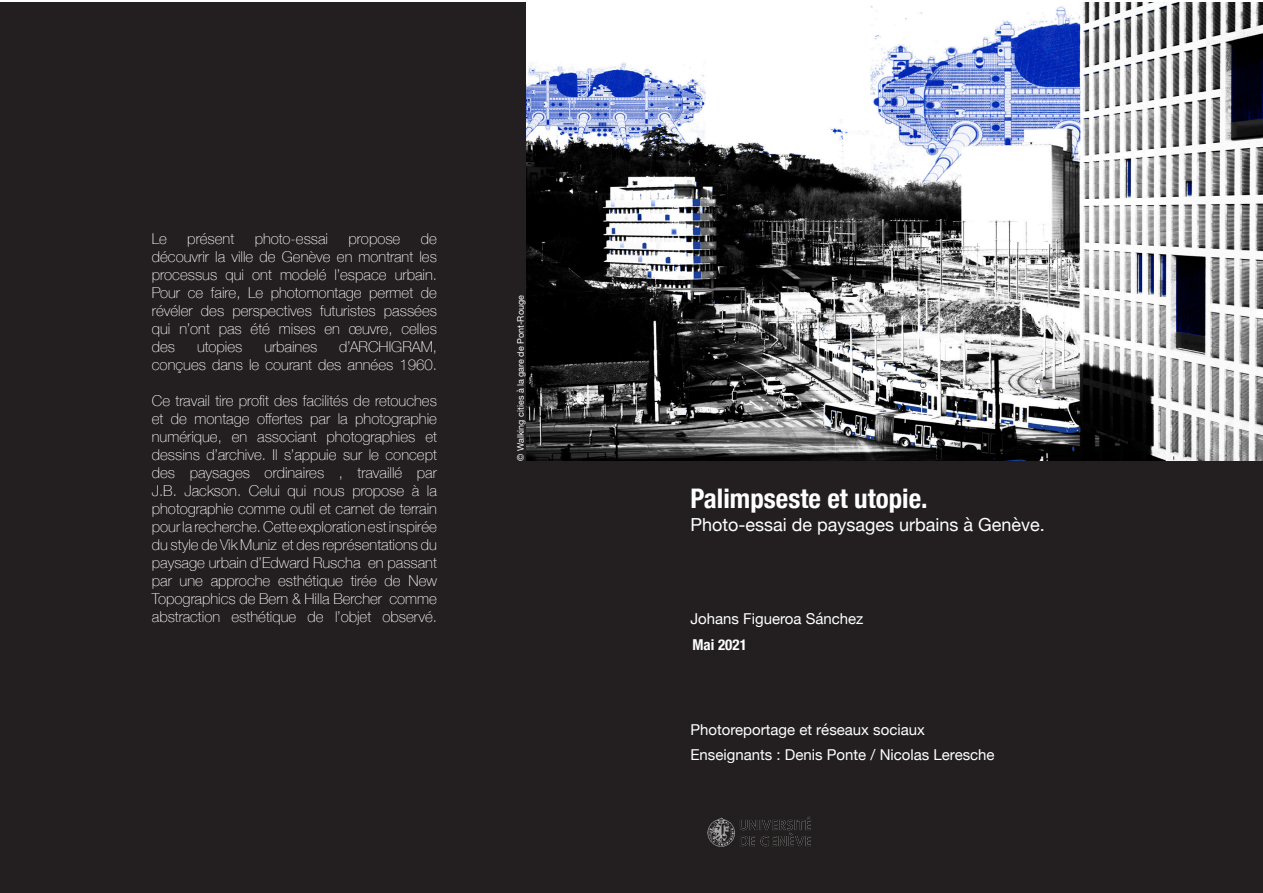
<style>
.page{position:relative;width:1263px;height:893px;background:#fff}
.page>*{position:absolute;margin:0;border:0;box-sizing:border-box;transform-origin:0 0}
.t1{font:700 condensed 27px "Helvetica Neue";color:#fff}
.t2{font:18px "Helvetica Neue";color:#fff}
.t3{font:100 15px/18px "Helvetica Neue";color:#fff;text-align:justify}
.t4{font:15px "Helvetica Neue";color:#fff}
.t5{font:700 condensed 15px "Helvetica Neue";color:#fff}
.t6{font:9px "Helvetica Neue";color:#fff}
</style>
<div class="page">
<div style="left:0;top:2px;width:1263px;height:891px;background:#231f20"></div>
<img style="left:691px;top:798px;width:140px;height:58px">
<img style="left:527px;top:2px;width:736px;height:459px">
<p class="t3" style="left:152px;top:230px;width:17px">Le</p>
<p class="t3" style="left:187px;top:230px;width:48px">présent</p>
<p class="t3" style="left:255px;top:230px;width:75px">photo-essai</p>
<p class="t3" style="left:349px;top:230px;width:53px">propose</p>
<p class="t3" style="left:152px;top:230px;width:287px;text-indent:269px">de découvrir la ville de Genève en montrant les processus qui ont modelé l’espace urbain.<br>Pour ce faire, Le photomontage permet de révéler des perspectives futuristes passées qui n’ont pas été mises en œuvre, celles des</p>
<p class="t3" style="left:152px;top:338px;width:287px;text-align:right">d’ARCHIGRAM,<br>conçues dans le courant des années 1960.</p>
<p class="t3" style="left:152px;top:392px;width:287px">Ce travail tire profit des facilités de retouches et de montage offertes par la photographie numérique, en associant photographies et dessins d’archive. Il s’appuie sur le concept des paysages ordinaires , travaillé par J.B. Jackson. Celui qui nous propose à la photographie comme outil et carnet de terrain pour la recherche. Cette exploration est inspirée du style de Vik Muniz et des représentations du paysage urbain d’Edward Ruscha en passant par une approche esthétique tirée de New Topographics de Bern &amp; Hilla Bercher comme abstraction esthétique de l’objet observé.</p>
<p class="t3" style="left:197px;top:338px;width:47px">utopies</p>
<p class="t3" style="left:264px;top:338px;width:55px">urbaines</p>
<p class="t6" style="left:515px;top:461px;width:167px;rotate:-90deg">© Walking cities à la gare de Pont-Rouge</p>
<h1 class="t1" style="left:690px;top:482px;width:239px">Palimpseste et utopie.</h1>
<p class="t2" style="left:690px;top:514px;width:356px">Photo-essai de paysages urbains à Genève.</p>
<p class="t4" style="left:690px;top:609px;width:175px">Johans Figueroa Sánchez</p>
<p class="t5" style="left:692px;top:635px;width:56px">Mai 2021</p>
<p class="t4" style="left:690px;top:720px;width:236px">Photoreportage et réseaux sociaux</p>
<p class="t4" style="left:690px;top:746px;width:306px">Enseignants : Denis Ponte / Nicolas Leresche</p>
</div>
